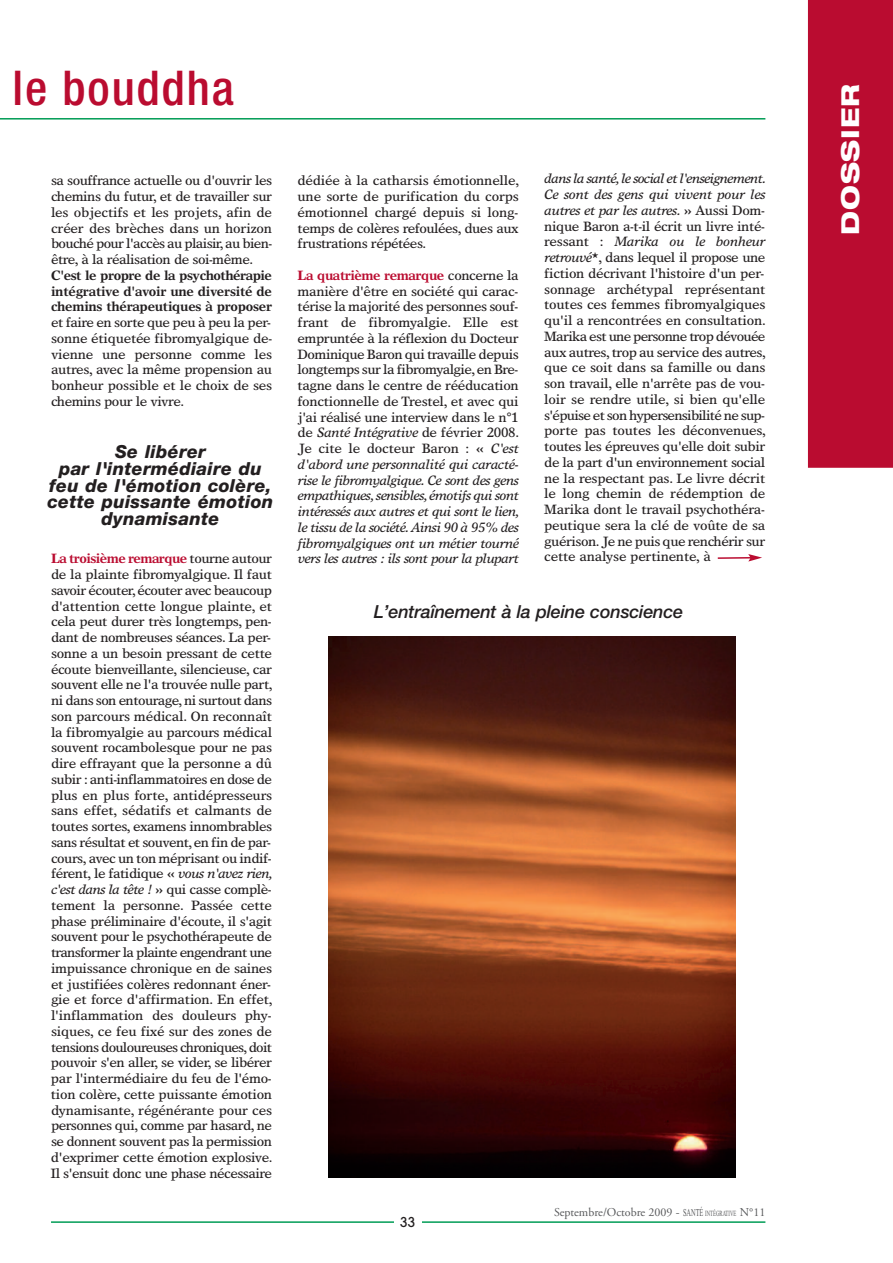
<style>
.page{position:relative;width:893px;height:1263px;background:#fff}
.page>*{position:absolute;margin:0;border:0;box-sizing:border-box;transform-origin:0 0}
.t1{font:500 condensed 48px "Helvetica Neue";letter-spacing:.04em;color:#ba0c30}
.t2{font:800 expanded 24.75px "Helvetica Neue";letter-spacing:.035em;color:#fff}
.t3{font:italic 800 18px/16.5px "Helvetica Neue";letter-spacing:.015em;color:#231f20;text-align:center}
.t4{font:italic 500 18px "Helvetica Neue";letter-spacing:-.01em;color:#231f20}
.t5{font:13.5px/15.8px "Times Europa";letter-spacing:-.035em;color:#231f20;text-align:justify}
.t6{font:700 13.5px/15.8px "Times Europa";letter-spacing:-.015em;color:#231f20;text-align:justify}
.t7{font:500 13.5px "Avant Garde";color:#231f20}
.t8{font:12px "Adobe Garamond";color:#57585a}
.s1{font-weight:700;color:#ba0c30}
.s2{font-style:italic}
.s3{font-family:"Times New Roman";font-size:10.5px}
.s4{font-family:"Times New Roman";font-size:7.8px}
</style>
<div class="page">
<hr style="left:51px;top:1221px;width:714px;height:2px;background:#009c55">
<div style="left:394px;top:1215px;width:28px;height:13px;background:#fff"></div>
<div style="left:808px;top:0;width:85px;height:468px;background:#ba0c30"></div>
<hr style="left:0;top:118px;width:765px;height:2px;background:#009c55">
<img style="left:329px;top:636px;width:406px;height:542px">
<svg style="left:717px;top:554px;width:45px;height:7px"></svg>
<h1 class="t1" style="left:12px;top:71px;width:223px">le bouddha</h1>
<p class="t5" style="left:51px;top:174px;width:223px">sa souffrance actuelle ou d'ouvrir les chemins du futur, et de travailler sur les objectifs et les projets, afin de créer des brèches dans un horizon bouché pour l'accès au plaisir, au bien&shy;être, à la réalisation de soi-même.</p>
<p class="t6" style="left:51px;top:268px;width:223px">C'est le propre de la psychothérapie intégrative d'avoir une diversité de chemins thérapeutiques à proposer</p>
<p class="t5" style="left:51px;top:316px;width:223px">et faire en sorte que peu à peu la per&shy;sonne étiquetée fibromyalgique de&shy;vienne une personne comme les autres, avec la même propension au bonheur possible et le choix de ses chemins pour le vivre.</p>
<h3 class="t3" style="left:48px;top:445px;width:227px">Se libérer<br>par l'intermédiaire du feu de l'émotion colère, cette puissante émotion dynamisante</h3>
<p class="t5" style="left:51px;top:552px;width:223px;text-align:left"><span class="s1">La troisième remarque</span> tourne autour de la plainte fibromyalgique. Il faut savoir écouter, écouter avec beaucoup d'attention cette longue plainte, et cela peut durer très longtemps, pen&shy;dant de nombreuses séances. La per&shy;sonne a un besoin pressant de cette écoute bienveillante, silencieuse, car souvent elle ne l'a trouvée nulle part, ni dans son entourage, ni surtout dans son parcours médical. On reconnaît la fibromyalgie au parcours médical souvent rocambolesque pour ne pas dire effrayant que la personne a dû subir : anti-inflammatoires en dose de plus en plus forte, antidépresseurs sans effet, sédatifs et calmants de toutes sortes, examens innombrables sans résultat et souvent, en fin de par&shy;cours, avec un ton méprisant ou indif&shy;férent, le fatidique « <span class="s2">vous n'avez rien, c'est dans la tête !</span> » qui casse complè&shy;tement la personne. Passée cette phase préliminaire d'écoute, il s'agit souvent pour le psychothérapeute de transformer la plainte engendrant une impuissance chronique en de saines et justifiées colères redonnant éner&shy;gie et force d'affirmation. En effet, l'inflammation des douleurs phy&shy;siques, ce feu fixé sur des zones de tensions douloureuses chroniques, doit pouvoir s'en aller, se vider, se libérer par l'intermédiaire du feu de l'émo&shy;tion colère, cette puissante émotion dynamisante, régénérante pour ces personnes qui, comme par hasard, ne se donnent souvent pas la permission d'exprimer cette émotion explosive.<br>Il s'ensuit donc une phase nécessaire</p>
<p class="t5" style="left:298px;top:174px;width:223px">dédiée à la catharsis émotionnelle, une sorte de purification du corps émotionnel chargé depuis si long&shy;temps de colères refoulées, dues aux frustrations répétées.</p>
<p class="t5" style="left:298px;top:268px;width:223px"><span class="s1">La quatrième remarque</span> concerne la manière d'être en société qui carac&shy;térise la majorité des personnes souf&shy;frant de fibromyalgie. Elle est empruntée à la réflexion du Docteur Dominique Baron qui travaille depuis longtemps sur la fibromyalgie, en Bre&shy;tagne dans le centre de rééducation fonctionnelle de Trestel, et avec qui j'ai réalisé une interview dans le n°1 de <span class="s2">Santé Intégrative</span> de février 2008.<br>Je cite le docteur Baron : « <span class="s2">C'est d'abord une personnalité qui caracté&shy;rise le fibromyalgique. Ce sont des gens empathiques, sensibles, émotifs qui sont intéressés aux autres et qui sont le lien, le tissu de la société. Ainsi 90 à 95% des fibromyalgiques ont un métier tourné vers les autres : ils sont pour la plupart</span></p>
<p class="t5" style="left:544px;top:172px;width:223px;text-align:left"><span class="s2">dans la santé, le social et l'enseignement.<br>Ce sont des gens qui vivent pour les autres et par les autres.</span> » Aussi Dom&shy;nique Baron a-t-il écrit un livre inté&shy;ressant : <span class="s2">Marika ou le bonheur retrouvé</span>*, dans lequel il propose une fiction décrivant l'histoire d'un per&shy;sonnage archétypal représentant toutes ces femmes fibromyalgiques qu'il a rencontrées en consultation.<br>Marika est une personne trop dévouée aux autres, trop au service des autres, que ce soit dans sa famille ou dans son travail, elle n'arrête pas de vou&shy;loir se rendre utile, si bien qu'elle s'épuise et son hypersensibilité ne sup&shy;porte pas toutes les déconvenues, toutes les épreuves qu'elle doit subir de la part d'un environnement social ne la respectant pas. Le livre décrit le long chemin de rédemption de Marika dont le travail psychothéra&shy;peutique sera la clé de voûte de sa guérison. Je ne puis que renchérir sur cette analyse pertinente, à</p>
<h3 class="t4" style="left:374px;top:605px;width:311px">L’entraînement à la pleine conscience</h3>
<p class="t7" style="left:400px;top:1216px;width:16px">33</p>
<p class="t8" style="left:554px;top:1208px;width:213px">Septembre/Octobre 2009 - <span class="s3">SANTÉ</span> <span class="s4">INTÉGRATIVE</span> N°11</p>
<h2 class="t2" style="left:841px;top:235px;width:152px;rotate:-90deg">DOSSIER</h2>
</div>
